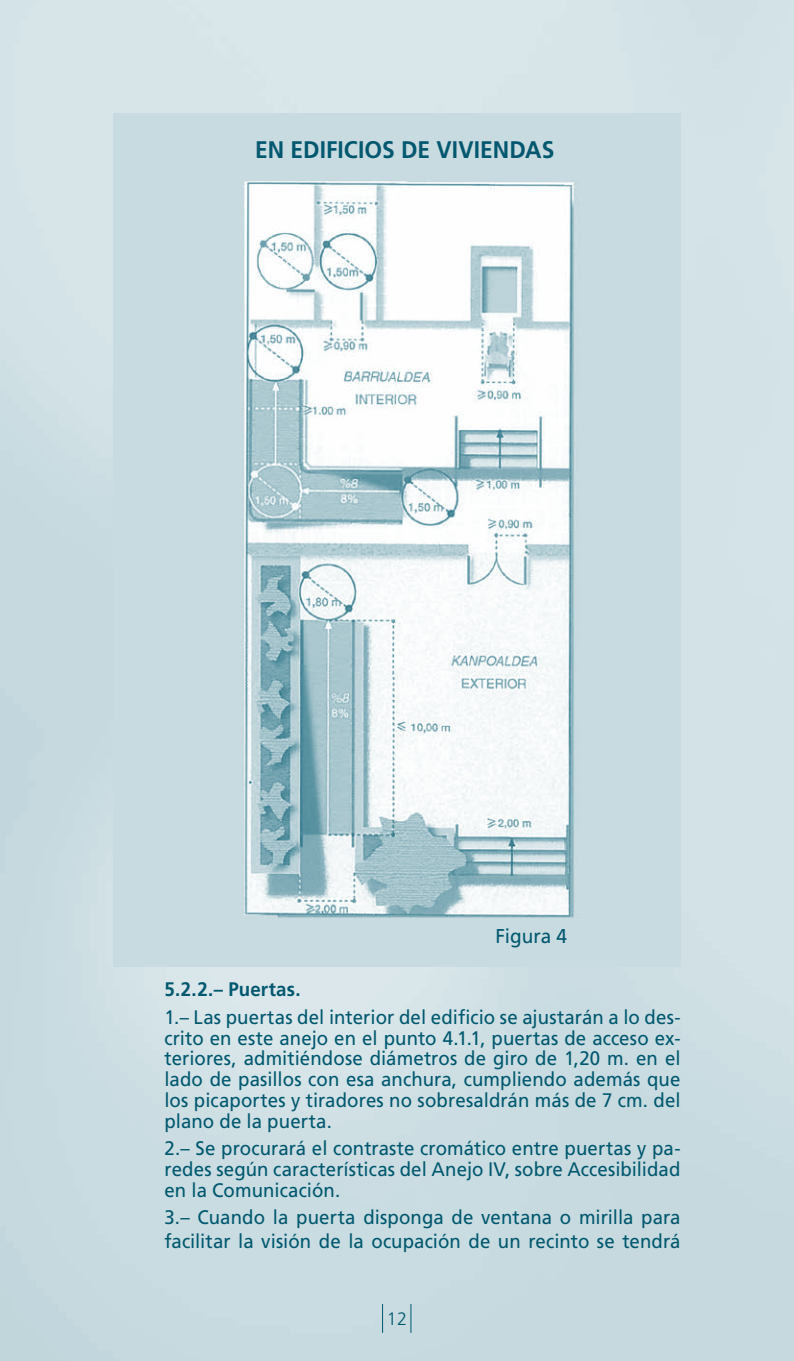
<style>
.page{position:relative;width:794px;height:1361px;background:#fff}
.page>*{position:absolute;margin:0;border:0;box-sizing:border-box;transform-origin:0 0}
.t1{font:700 24px "Frutiger";letter-spacing:.005em;color:#00586f;scale:.95 1}
.t2{font:20px "Frutiger";color:#00586f;scale:.95 1}
.t3{font:19.6px/20.8px "Frutiger";letter-spacing:.005em;color:#00586f;text-align:justify;scale:.95 1}
.t4{font:700 19.6px "Frutiger";letter-spacing:.01em;color:#00586f;scale:.95 1}
.t5{font:300 18px "Frutiger";color:#00586f}
</style>
<div class="page">
<svg style="left:382px;top:1304px;width:1px;height:29px"></svg>
<svg style="left:410px;top:1304px;width:1px;height:29px"></svg>
<img style="left:113px;top:113px;width:567px;height:854px">
<p class="t1" style="left:255px;top:135px;width:317px">EN EDIFICIOS DE VIVIENDAS</p>
<p class="t2" style="left:495px;top:924px;width:77px">Figura 4</p>
<p class="t4" style="left:164px;top:978px;width:145px">5.2.2.– Puertas.</p>
<p class="t3" style="left:164px;top:1006px;width:545px">1.– Las puertas del interior del edificio se ajustarán a lo des&shy;crito en este anejo en el punto 4.1.1, puertas de acceso ex&shy;teriores, admitiéndose diámetros de giro de 1,20 m. en el lado de pasillos con esa anchura, cumpliendo además que los picaportes y tiradores no sobresaldrán más de 7 cm. del plano de la puerta.</p>
<p class="t3" style="left:164px;top:1137px;width:545px">2.– Se procurará el contraste cromático entre puertas y pa&shy;redes según características del Anejo IV, sobre Accesibilidad en la Comunicación.</p>
<p class="t3" style="left:164px;top:1205px;width:545px;line-height:23.6px">3.– Cuando la puerta disponga de ventana o mirilla para facilitar la visión de la ocupación de un recinto se tendrá</p>
<p class="t5" style="left:387px;top:1308px;width:22px">12</p>
</div>
